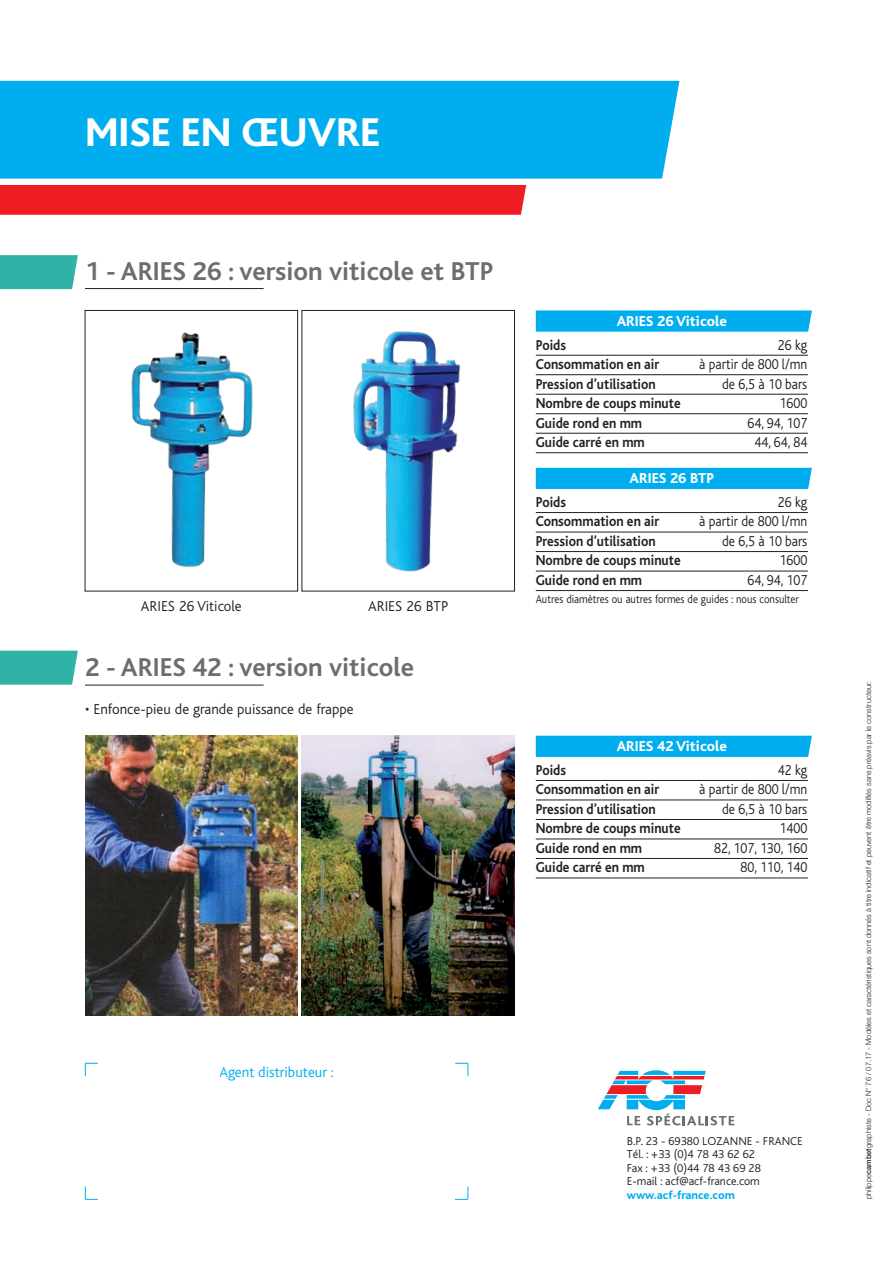
<style>
.page{position:relative;width:893px;height:1263px;background:#fff}
.page>*{position:absolute;margin:0;border:0;box-sizing:border-box;transform-origin:0 0}
.t1{font:800 42px "Bliss";color:#fff}
.t2{font:700 27px "Bliss";color:#6c6d70}
.t3{font:700 15px "Bliss";color:#231f20;scale:.9 1}
.t4{font:300 15px "Bliss";color:#231f20;scale:.9 1}
.t5{font:300 15px "Bliss";color:#231f20}
.t6{font:800 15px "Bliss";color:#fff}
.t7{font:300 15px "Bliss";color:#00aeef}
.t8{font:300 12px/13.5px "Bliss";color:#231f20}
.t9{font:300 12px "Bliss";color:#231f20;scale:.9 1}
.t10{font:800 12px "Bliss";color:#00aeef}
.t11{font:300 7.5px "Helvetica Neue";color:#231f20}
.s1{font-weight:500}
</style>
<div class="page">
<svg style="left:0;top:255px;width:78px;height:34px;background:#38b6a9"></svg>
<svg style="left:0;top:651px;width:78px;height:34px;background:#3ab6aa"></svg>
<div style="left:0;top:81px;width:679px;height:98px;background:#00aeef"></div>
<div style="left:0;top:185px;width:526px;height:30px;background:#ee1d23"></div>
<svg style="left:536px;top:310px;width:276px;height:22px;background:#0ab1ef"></svg>
<div style="left:536px;top:736px;width:276px;height:21px;background:#00aeef"></div>
<div style="left:536px;top:468px;width:276px;height:21px;background:#00aeef"></div>
<svg style="left:597px;top:1070px;width:138px;height:56px"></svg>
<div style="left:85px;top:310px;width:213px;height:281px;border:1px solid #231f20"></div>
<img style="left:85px;top:735px;width:213px;height:281px">
<div style="left:302px;top:310px;width:213px;height:281px;border:1px solid #231f20"></div>
<img style="left:302px;top:735px;width:212px;height:281px">
<img style="left:353px;top:331px;width:108px;height:241px">
<img style="left:131px;top:332px;width:122px;height:235px">
<svg style="left:85px;top:1186px;width:13px;height:14px"></svg>
<svg style="left:455px;top:1186px;width:14px;height:14px"></svg>
<svg style="left:85px;top:1063px;width:13px;height:13px"></svg>
<svg style="left:455px;top:1063px;width:14px;height:13px"></svg>
<hr style="left:85px;top:288px;width:179px;height:1px;background:#231f20">
<hr style="left:85px;top:685px;width:179px;height:1px;background:#231f20">
<hr style="left:536px;top:355px;width:272px;height:1px;background:#231f20">
<hr style="left:536px;top:374px;width:272px;height:1px;background:#231f20">
<hr style="left:536px;top:394px;width:272px;height:1px;background:#231f20">
<hr style="left:536px;top:413px;width:272px;height:1px;background:#231f20">
<hr style="left:536px;top:433px;width:272px;height:1px;background:#231f20">
<hr style="left:536px;top:452px;width:272px;height:1px;background:#231f20">
<hr style="left:536px;top:780px;width:272px;height:1px;background:#231f20">
<hr style="left:536px;top:800px;width:272px;height:1px;background:#231f20">
<hr style="left:536px;top:819px;width:272px;height:1px;background:#231f20">
<hr style="left:536px;top:839px;width:272px;height:1px;background:#231f20">
<hr style="left:536px;top:858px;width:272px;height:1px;background:#231f20">
<hr style="left:536px;top:878px;width:272px;height:1px;background:#231f20">
<hr style="left:536px;top:512px;width:272px;height:1px;background:#231f20">
<hr style="left:536px;top:532px;width:272px;height:1px;background:#231f20">
<hr style="left:536px;top:551px;width:272px;height:1px;background:#231f20">
<hr style="left:536px;top:571px;width:272px;height:1px;background:#231f20">
<hr style="left:536px;top:590px;width:272px;height:1px;background:#231f20">
<h1 class="t1" style="left:85px;top:110px;width:297px">MISE EN ŒUVRE</h1>
<h2 class="t2" style="left:85px;top:257px;width:410px">1 - ARIES 26 : version viticole et BTP</h2>
<p class="t6" style="left:617px;top:313px;width:112px">ARIES 26 Viticole</p>
<p class="t3" style="left:536px;top:337px;width:35px">Poids</p>
<p class="t4" style="left:778px;top:337px;width:34px">26 kg</p>
<p class="t3" style="left:536px;top:356px;width:139px">Consommation en air</p>
<p class="t4" style="left:699px;top:356px;width:122px">à partir de 800 l/mn</p>
<p class="t3" style="left:536px;top:376px;width:135px">Pression d’utilisation</p>
<p class="t4" style="left:722px;top:376px;width:96px">de 6,5 à 10 bars</p>
<p class="t3" style="left:536px;top:395px;width:163px">Nombre de coups minute</p>
<p class="t4" style="left:779px;top:395px;width:32px">1600</p>
<p class="t3" style="left:536px;top:415px;width:120px">Guide rond en mm</p>
<p class="t4" style="left:747px;top:415px;width:68px">64, 94, 107</p>
<p class="t3" style="left:536px;top:434px;width:123px">Guide carré en mm</p>
<p class="t4" style="left:754px;top:434px;width:60px">44, 64, 84</p>
<p class="t6" style="left:630px;top:471px;width:86px">ARIES 26 BTP</p>
<p class="t3" style="left:536px;top:494px;width:35px">Poids</p>
<p class="t4" style="left:778px;top:494px;width:34px">26 kg</p>
<p class="t3" style="left:536px;top:514px;width:139px">Consommation en air</p>
<p class="t4" style="left:699px;top:513px;width:122px">à partir de 800 l/mn</p>
<p class="t3" style="left:536px;top:533px;width:135px">Pression d’utilisation</p>
<p class="t4" style="left:722px;top:533px;width:96px">de 6,5 à 10 bars</p>
<p class="t3" style="left:536px;top:553px;width:163px">Nombre de coups minute</p>
<p class="t4" style="left:779px;top:552px;width:32px">1600</p>
<p class="t3" style="left:536px;top:572px;width:120px">Guide rond en mm</p>
<p class="t4" style="left:747px;top:572px;width:68px">64, 94, 107</p>
<p class="t5" style="left:141px;top:598px;width:102px">ARIES 26 Viticole</p>
<p class="t5" style="left:368px;top:598px;width:81px">ARIES 26 BTP</p>
<p class="t9" style="left:536px;top:593px;width:294px">Autres diamètres ou autres formes de guides : nous consulter</p>
<h2 class="t2" style="left:85px;top:653px;width:331px">2 - ARIES 42 : version viticole</h2>
<p class="t5" style="left:85px;top:701px;width:270px">• Enfonce-pieu de grande puissance de frappe</p>
<p class="t7" style="left:219px;top:1064px;width:116px">Agent distributeur :</p>
<p class="t6" style="left:617px;top:739px;width:112px">ARIES 42 Viticole</p>
<p class="t3" style="left:536px;top:762px;width:35px">Poids</p>
<p class="t4" style="left:778px;top:762px;width:34px">42 kg</p>
<p class="t3" style="left:536px;top:781px;width:139px">Consommation en air</p>
<p class="t4" style="left:699px;top:781px;width:122px">à partir de 800 l/mn</p>
<p class="t3" style="left:536px;top:801px;width:135px">Pression d’utilisation</p>
<p class="t4" style="left:722px;top:801px;width:96px">de 6,5 à 10 bars</p>
<p class="t3" style="left:536px;top:820px;width:163px">Nombre de coups minute</p>
<p class="t4" style="left:779px;top:820px;width:32px">1400</p>
<p class="t3" style="left:536px;top:840px;width:120px">Guide rond en mm</p>
<p class="t4" style="left:714px;top:840px;width:105px">82, 107, 130, 160</p>
<p class="t3" style="left:536px;top:859px;width:123px">Guide carré en mm</p>
<p class="t4" style="left:740px;top:859px;width:76px">80, 110, 140</p>
<p class="t8" style="left:627px;top:1134px;width:178px">B.P. 23 - 69380 LOZANNE - FRANCE<br>Tél. : +33 (0)4 78 43 62 62<br>Fax : +33 (0)44 78 43 69 28<br>E-mail : acf@acf-france.com</p>
<p class="t10" style="left:627px;top:1188px;width:110px">www.acf-france.com</p>
<p class="t11" style="left:864px;top:1199px;width:519px;rotate:-90deg">philippe<span class="s1">cambet</span>graphiste - Doc N° 76 / 07.17 - Modèles et caractéristiques sont donnés à titre indicatif et peuvent être modifiés sans préavis par le constructeur.</p>
</div>
